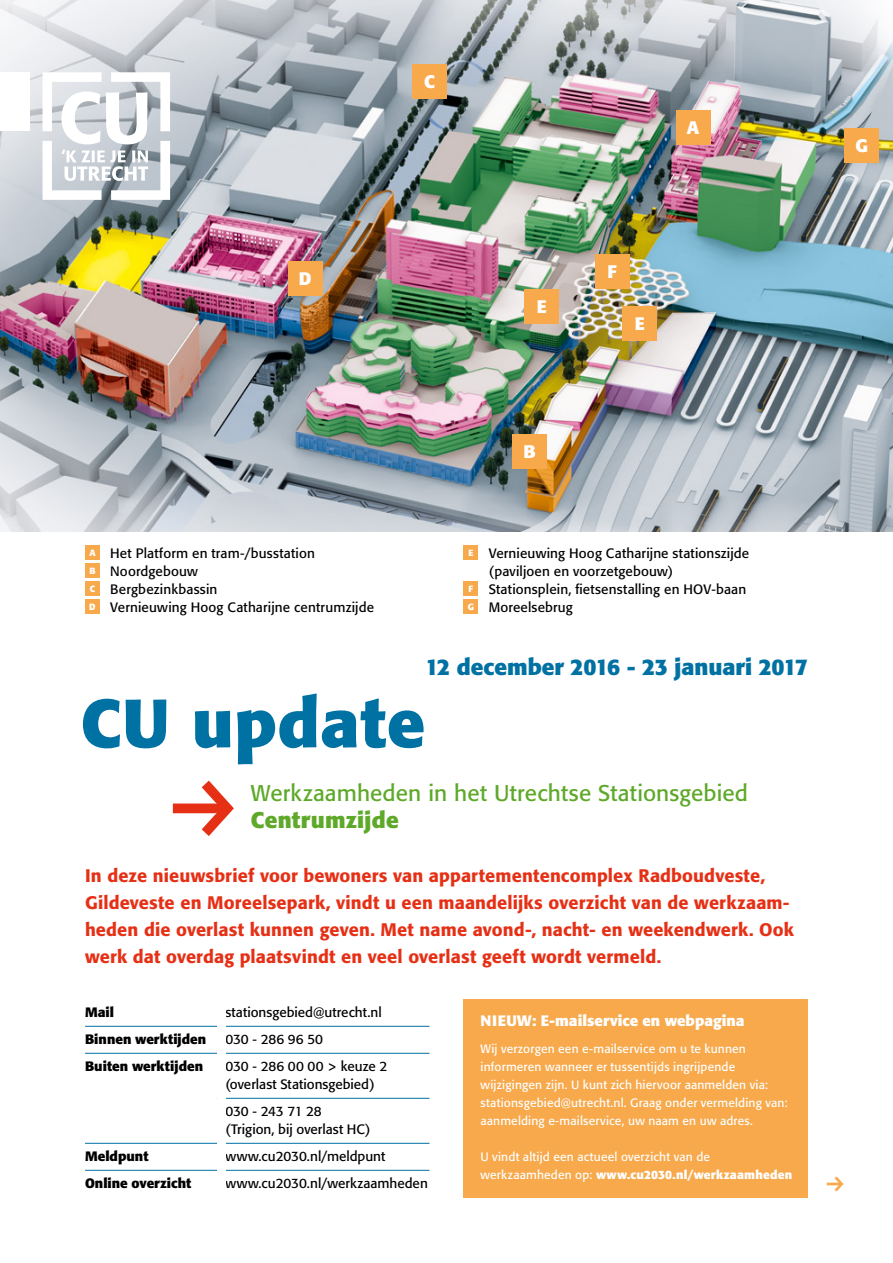
<style>
.page{position:relative;width:893px;height:1263px;background:#fff}
.page>*{position:absolute;margin:0;border:0;box-sizing:border-box;transform-origin:0 0}
.t1{font:700 67.5px "Formata BQ";letter-spacing:.015em;color:#0071a3}
.t2{font:22.5px "Formata BQ";letter-spacing:.01em;color:#5ea929}
.t3{font:700 22.5px "Formata BQ";letter-spacing:-.005em;color:#0071a3}
.t4{font:700 22.5px "Formata BQ";letter-spacing:.01em;color:#5ea929}
.t5{font:500 18px/27px "Formata BQ";letter-spacing:.01em;color:#e63016}
.t6{font:700 18px "Formata BQ";color:#fff}
.t7{font:700 15px "Formata BQ";color:#fff}
.t8{font:13.5px/18px "Formata BQ";letter-spacing:.01em;color:#000}
.t9{font:700 13.5px "Formata BQ";color:#000}
.t10{font:12px/18px "Formata BQ";letter-spacing:.015em;color:#fff}
.s1{font-weight:700}
</style>
<div class="page">
<img style="left:0;top:0;width:893px;height:531px">
<div style="left:85px;top:545px;width:15px;height:15px;background:#f7a94c"></div>
<div style="left:85px;top:563px;width:15px;height:15px;background:#f7a94c"></div>
<div style="left:85px;top:581px;width:15px;height:15px;background:#f7a94c"></div>
<div style="left:85px;top:599px;width:15px;height:15px;background:#f7a94c"></div>
<div style="left:463px;top:545px;width:15px;height:15px;background:#f7a94c"></div>
<div style="left:463px;top:581px;width:15px;height:15px;background:#f7a94c"></div>
<div style="left:463px;top:599px;width:15px;height:15px;background:#f7a94c"></div>
<div style="left:676px;top:110px;width:34px;height:34px;background:#f7a94c"></div>
<div style="left:845px;top:128px;width:34px;height:34px;background:#f7a94c"></div>
<div style="left:595px;top:254px;width:34px;height:34px;background:#f7a94c"></div>
<div style="left:513px;top:434px;width:34px;height:34px;background:#f7a94c"></div>
<div style="left:525px;top:289px;width:34px;height:34px;background:#f7a94c"></div>
<div style="left:623px;top:306px;width:34px;height:34px;background:#f7a94c"></div>
<div style="left:288px;top:261px;width:34px;height:34px;background:#f7a94c"></div>
<div style="left:412px;top:64px;width:34px;height:34px;background:#f7a94c"></div>
<div style="left:463px;top:999px;width:345px;height:198px;background:#f7a94c"></div>
<hr style="left:85px;top:1026px;width:344px;height:1px;background:#0071a3">
<hr style="left:85px;top:1053px;width:344px;height:1px;background:#0071a3">
<hr style="left:217px;top:1098px;width:212px;height:1px;background:#0071a3">
<hr style="left:85px;top:1143px;width:344px;height:1px;background:#0071a3">
<hr style="left:85px;top:1170px;width:344px;height:1px;background:#0071a3">
<div style="left:217px;top:999px;width:8px;height:202px;background:#fff"></div>
<svg style="left:43px;top:72px;width:127px;height:128px"></svg>
<div style="left:0;top:72px;width:30px;height:59px;background:#fff"></div>
<h3 class="t6" style="left:299px;top:267px;width:14px">D</h3>
<h3 class="t6" style="left:424px;top:70px;width:12px">C</h3>
<h3 class="t6" style="left:537px;top:295px;width:12px">E</h3>
<h3 class="t6" style="left:524px;top:440px;width:14px">B</h3>
<h3 class="t6" style="left:687px;top:116px;width:14px">A</h3>
<h3 class="t6" style="left:608px;top:260px;width:11px">F</h3>
<h3 class="t6" style="left:635px;top:312px;width:12px">E</h3>
<p class="t8" style="left:89px;top:544px;width:286px"><sup>A</sup> Het Platform en tram-/busstation<br><sup>B</sup> Noordgebouw<br><sup>C</sup> Bergbezinkbassin<br><sup>D</sup> Vernieuwing Hoog Catharijne centrumzijde</p>
<p class="t8" style="left:468px;top:544px;width:282px"><sup>E</sup> Vernieuwing Hoog Catharijne stationszijde</p>
<p class="t8" style="left:489px;top:562px;width:186px">(paviljoen en voorzetgebouw)</p>
<p class="t8" style="left:469px;top:580px;width:279px"><sup>F</sup> Stationsplein, fietsenstalling en HOV-baan</p>
<p class="t8" style="left:468px;top:598px;width:107px"><sup>G</sup> Moreelsebrug</p>
<h2 class="t3" style="left:425px;top:653px;width:384px">12 december 2016 - 23 januari 2017</h2>
<h1 class="t1" style="left:81px;top:681px;width:346px">CU update</h1>
<h2 class="t2" style="left:251px;top:780px;width:499px">Werkzaamheden in het Utrechtse Stationsgebied</h2>
<h2 class="t4" style="left:251px;top:806px;width:149px">Centrumzijde</h2>
<p class="t5" style="left:85px;top:862px;width:710px">In deze nieuwsbrief voor bewoners van appartementencomplex Radboudveste, Gildeveste en Moreelsepark, vindt u een maandelijks overzicht van de werkzaam&shy;heden die overlast kunnen geven. Met name avond-, nacht- en weekendwerk. Ook werk dat overdag plaatsvindt en veel overlast geeft wordt vermeld.</p>
<p class="t9" style="left:85px;top:1004px;width:31px">Mail</p>
<p class="t8" style="left:225px;top:1003px;width:158px">stationsgebied@utrecht.nl</p>
<p class="t9" style="left:85px;top:1031px;width:123px">Binnen werktijden</p>
<p class="t8" style="left:225px;top:1030px;width:99px">030 - 286 96 50</p>
<p class="t9" style="left:85px;top:1058px;width:120px">Buiten werktijden</p>
<p class="t8" style="left:225px;top:1057px;width:164px">030 - 286 00 00 &gt; keuze 2 (overlast Stationsgebied)</p>
<p class="t8" style="left:225px;top:1102px;width:147px">030 - 243 71 28 (Trigion, bij overlast HC)</p>
<p class="t9" style="left:85px;top:1148px;width:65px">Meldpunt</p>
<p class="t8" style="left:225px;top:1147px;width:162px">www.cu2030.nl/meldpunt</p>
<p class="t9" style="left:85px;top:1175px;width:108px">Online overzicht</p>
<p class="t8" style="left:225px;top:1174px;width:204px">www.cu2030.nl/werkzaamheden</p>
<p class="t7" style="left:480px;top:1012px;width:266px">NIEUW: E-mailservice en webpagina</p>
<p class="t10" style="left:480px;top:1040px;width:309px">Wij verzorgen een e-mailservice om u te kunnen informeren wanneer er tussentijds ingrijpende wijzigingen zijn. U kunt zich hiervoor aanmelden via: stationsgebied@utrecht.nl. Graag onder vermelding van: aanmelding e-mailservice, uw naam en uw adres.</p>
<p class="t10" style="left:480px;top:1148px;width:313px">U vindt altijd een actueel overzicht van de werkzaamheden op: <span class="s1">www.cu2030.nl/werkzaamheden</span></p>
<h3 class="t6" style="left:856px;top:134px;width:14px">G</h3>
</div>
